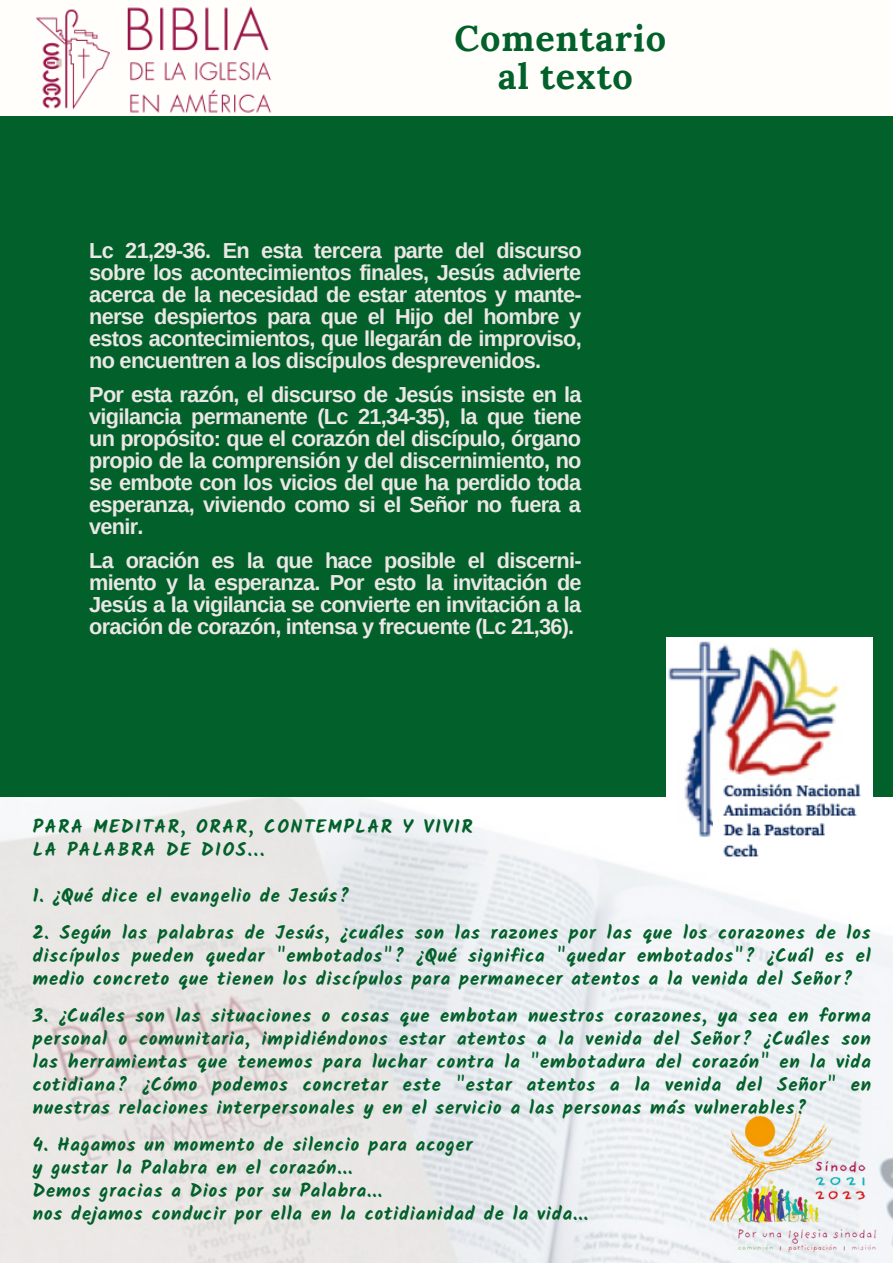
<style>
.page{position:relative;width:893px;height:1264px;background:#fff}
.page>*{position:absolute;margin:0;border:0;box-sizing:border-box;transform-origin:0 0}
.t1{font:700 36px/38.2px "Lora";letter-spacing:.025em;color:#02602a;text-align:center}
.t2{font:700 21.75px/22px "Arimo";letter-spacing:-.035em;color:#eae7e5;text-align:justify}
.t3{font:700 18.75px/23px "Kalam";letter-spacing:.045em;color:#02602a;text-align:justify}
.t4{font:700 18.75px/23px "Kalam";letter-spacing:.085em;color:#02602a}
</style>
<div class="page">
<div style="left:0;top:0;width:892px;height:1262px;background:#fffefa"></div>
<img style="left:0;top:796px;width:892px;height:466px">
<div style="left:0;top:116px;width:892px;height:680px;background:#02602a"></div>
<img style="left:36px;top:6px;width:236px;height:107px">
<img style="left:666px;top:638px;width:205px;height:221px">
<img style="left:713px;top:775px;width:159px;height:84px">
<img style="left:709px;top:1100px;width:183px;height:161px">
<h1 class="t1" style="left:454px;top:19px;width:213px">Comentario al texto</h1>
<p class="t2" style="left:89px;top:239px;width:494px">Lc 21,29-36. En esta tercera parte del discurso sobre los acontecimientos finales, Jesús advierte acerca de la necesidad de estar atentos y mante&shy;nerse despiertos para que el Hijo del hombre y estos acontecimientos, que llegarán de improviso, no encuentren a los discípulos desprevenidos.</p>
<p class="t2" style="left:89px;top:383px;width:494px">Por esta razón, el discurso de Jesús insiste en la vigilancia permanente (Lc 21,34-35), la que tiene un propósito: que el corazón del discípulo, órgano propio de la comprensión y del discernimiento, no se embote con los vicios del que ha perdido toda esperanza, viviendo como si el Señor no fuera a venir.</p>
<p class="t2" style="left:89px;top:549px;width:494px">La oración es la que hace posible el discerni&shy;miento y la esperanza. Por esto la invitación de Jesús a la vigilancia se convierte en invitación a la oración de corazón, intensa y frecuente (Lc 21,36).</p>
<p class="t4" style="left:33px;top:814px;width:441px">PARA MEDITAR, ORAR, CONTEMPLAR Y VIVIR<br>LA PALABRA DE DIOS...</p>
<p class="t3" style="left:33px;top:883px;width:318px">1. ¿Qué dice el evangelio de Jesús?</p>
<p class="t3" style="left:33px;top:920px;width:839px">2. Según las palabras de Jesús, ¿cuáles son las razones por las que los corazones de los discípulos pueden quedar "embotados"? ¿Qué significa "quedar embotados"? ¿Cuál es el medio concreto que tienen los discípulos para permanecer atentos a la venida del Señor?</p>
<p class="t3" style="left:33px;top:1003px;width:839px">3. ¿Cuáles son las situaciones o cosas que embotan nuestros corazones, ya sea en forma personal o comunitaria, impidiéndonos estar atentos a la venida del Señor? ¿Cuáles son las herramientas que tenemos para luchar contra la "embotadura del corazón" en la vida cotidiana? ¿Cómo podemos concretar este "estar atentos a la venida del Señor" en nuestras relaciones interpersonales y en el servicio a las personas más vulnerables?</p>
<p class="t3" style="left:33px;top:1132px;width:556px;text-align:left">4. Hagamos un momento de silencio para acoger<br>y gustar la Palabra en el corazón...<br>Demos gracias a Dios por su Palabra...<br>nos dejamos conducir por ella en la cotidianidad de la vida...</p>
</div>
